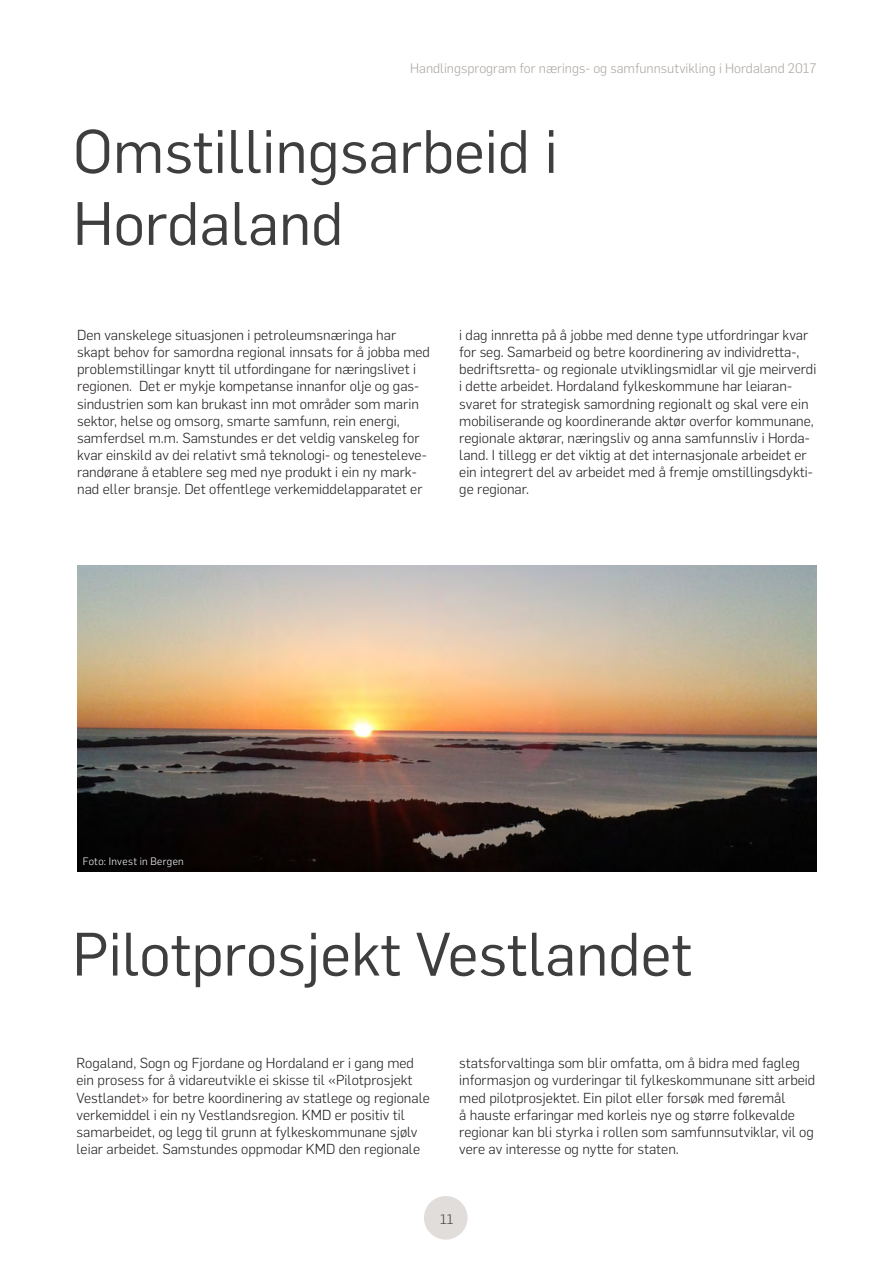
<style>
.page{position:relative;width:893px;height:1263px;background:#fff}
.page>*{position:absolute;margin:0;border:0;box-sizing:border-box;transform-origin:0 0}
.Kapitteltittel_-_1{font:60px/72px "Flama";color:#3e3e3f}
.Brødtekst{font:300 14.25px/17.1px "Flama";color:#231f20}
.t1{font:300 13.5px "Flama";color:#aca6a2}
.t2{font:300 13.5px "Flama";color:#3e3e3f}
.Foto{font:300 10.5px "Flama";letter-spacing:.025em;color:#fff}
</style>
<div class="page">
<div style="left:424px;top:1196px;width:44px;height:43px;background:#e0dddb;border-radius:50%"></div>
<img style="left:77px;top:566px;width:740px;height:306px">
<p class="t1" style="left:410px;top:59px;width:408px">Handlingsprogram for nærings- og samfunnsutvikling i Hordaland 2017</p>
<p class="Kapitteltittel_-_1" style="left:73px;top:112px;width:486px">Omstillingsarbeid i<br>Hordaland</p>
<p class="Brødtekst" style="left:77px;top:326px;width:354px">Den vanskelege situasjonen i petroleumsnæringa har skapt behov for samordna regional innsats for å jobba med problemstillingar knytt til utfordingane for næringslivet i regionen. Det er mykje kompetanse innanfor olje og gas&shy;sindustrien som kan brukast inn mot områder som marin sektor, helse og omsorg, smarte samfunn, rein energi, samferdsel m.m. Samstundes er det veldig vanskeleg for kvar einskild av dei relativt små teknologi- og tenesteleve&shy;randørane å etablere seg med nye produkt i ein ny mark&shy;nad eller bransje. Det offentlege verkemiddelapparatet er</p>
<p class="Brødtekst" style="left:459px;top:326px;width:359px">i dag innretta på å jobbe med denne type utfordringar kvar for seg. Samarbeid og betre koordinering av individretta-, bedriftsretta- og regionale utviklingsmidlar vil gje meirverdi i dette arbeidet. Hordaland fylkeskommune har leiaran&shy;svaret for strategisk samordning regionalt og skal vere ein mobiliserande og koordinerande aktør overfor kommunane, regionale aktørar, næringsliv og anna samfunnsliv i Horda&shy;land. I tillegg er det viktig at det internasjonale arbeidet er ein integrert del av arbeidet med å fremje omstillingsdykti&shy;ge regionar.</p>
<p class="Foto" style="left:83px;top:854px;width:103px">Foto: Invest in Bergen</p>
<p class="Kapitteltittel_-_1" style="left:72px;top:914px;width:621px">Pilotprosjekt Vestlandet</p>
<p class="Brødtekst" style="left:77px;top:1054px;width:355px">Rogaland, Sogn og Fjordane og Hordaland er i gang med ein prosess for å vidareutvikle ei skisse til «Pilotprosjekt Vestlandet» for betre koordinering av statlege og regionale verkemiddel i ein ny Vestlandsregion. KMD er positiv til samarbeidet, og legg til grunn at fylkeskommunane sjølv leiar arbeidet. Samstundes oppmodar KMD den regionale</p>
<p class="Brødtekst" style="left:459px;top:1054px;width:358px">statsforvaltinga som blir omfatta, om å bidra med fagleg informasjon og vurderingar til fylkeskommunane sitt arbeid med pilotprosjektet. Ein pilot eller forsøk med føremål<br>å hauste erfaringar med korleis nye og større folkevalde regionar kan bli styrka i rollen som samfunnsutviklar, vil og vere av interesse og nytte for staten.</p>
<p class="t2" style="left:440px;top:1210px;width:15px">11</p>
</div>
